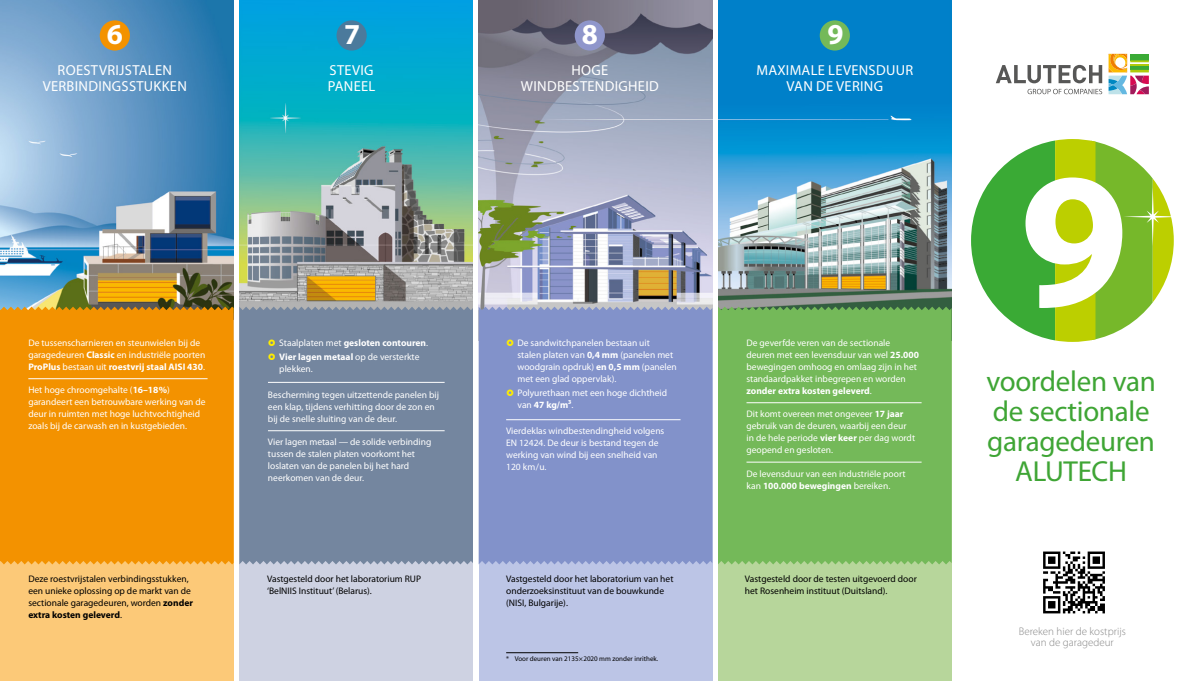
<style>
.page{position:relative;width:1191px;height:681px;background:#fff}
.page>*{position:absolute;margin:0;border:0;box-sizing:border-box;transform-origin:0 0}
.t1{font:29px/30px "Myriad Pro";letter-spacing:-.01em;color:#3fa535;text-align:center}
.t2{font:700 29px "Myriad Pro";color:#fff}
.t3{font:14.5px/16px "Myriad Pro";letter-spacing:.02em;color:#fff;text-align:center}
.t4{font:300 11px/11px "Myriad Pro";color:#878787;text-align:center}
.t5{font:9.5px/12px "Myriad Pro";color:#fff}
.t6{font:9.5px/12px "Myriad Pro";color:#000}
.t7{font:700 9.5px/14px "Myriad Pro";color:#fff}
.t8{font:7px "Myriad Pro";color:#000}
.s1{font-weight:700}
.s2{font-weight:400}
</style>
<div class="page">
<div style="left:718px;top:0;width:233px;height:680px;background:#b7d69b"></div>
<img style="left:718px;top:0;width:233px;height:306px">
<div style="left:718px;top:306px;width:233px;height:258px;background:#74b959"></div>
<div style="left:478px;top:0;width:234px;height:680px;background:#bcc5e6"></div>
<img style="left:478px;top:0;width:234px;height:306px">
<div style="left:478px;top:306px;width:234px;height:258px;background:#8292ca"></div>
<div style="left:0;top:0;width:234px;height:680px;background:#fcc978"></div>
<img style="left:0;top:0;width:234px;height:306px">
<div style="left:0;top:306px;width:234px;height:258px;background:#f39200"></div>
<div style="left:239px;top:0;width:234px;height:680px;background:#ced2e2"></div>
<img style="left:239px;top:0;width:234px;height:306px">
<div style="left:239px;top:306px;width:234px;height:258px;background:#74869f"></div>
<div style="left:100px;top:20px;width:30px;height:31px;background:#f39200;border-radius:50%"></div>
<div style="left:819px;top:20px;width:31px;height:31px;background:#74b959;border-radius:50%"></div>
<div style="left:575px;top:20px;width:30px;height:31px;background:#8f96cb;border-radius:50%"></div>
<div style="left:336px;top:20px;width:31px;height:31px;background:#4b7a9c;border-radius:50%"></div>
<svg style="left:971px;top:139px;width:203px;height:203px"></svg>
<svg style="left:1108px;top:54px;width:40px;height:40px"></svg>
<svg style="left:996px;top:65px;width:106px;height:18px"></svg>
<svg style="left:1027px;top:89px;width:75px;height:5px"></svg>
<svg style="left:1043px;top:551px;width:62px;height:62px"></svg>
<hr style="left:506px;top:652px;width:72px;height:1px;background:#000">
<hr style="left:28px;top:378px;width:179px;height:1px;background:#fff">
<hr style="left:268px;top:382px;width:176px;height:1px;background:#fff">
<hr style="left:268px;top:430px;width:176px;height:1px;background:#fff">
<hr style="left:506px;top:419px;width:174px;height:1px;background:#fff">
<hr style="left:746px;top:402px;width:175px;height:1px;background:#fff">
<hr style="left:746px;top:461px;width:175px;height:1px;background:#fff">
<svg style="left:269px;top:339px;width:6px;height:7px"></svg>
<svg style="left:269px;top:353px;width:6px;height:7px"></svg>
<svg style="left:507px;top:339px;width:6px;height:7px"></svg>
<svg style="left:507px;top:389px;width:6px;height:7px"></svg>
<h1 class="t2" style="left:107px;top:16px;width:18px">6</h1>
<h1 class="t2" style="left:344px;top:16px;width:18px">7</h1>
<h1 class="t2" style="left:582px;top:16px;width:18px">8</h1>
<h1 class="t2" style="left:827px;top:16px;width:18px">9</h1>
<h2 class="t3" style="left:43px;top:61px;width:146px">ROESTVRIJSTALEN<br>VERBINDINGSSTUKKEN</h2>
<h2 class="t3" style="left:328px;top:61px;width:49px;text-align:left">STEVIG<br>PANEEL</h2>
<h2 class="t3" style="left:521px;top:61px;width:139px">HOGE<br>WINDBESTENDIGHEID</h2>
<h2 class="t3" style="left:756px;top:61px;width:158px">МAXIMALE LEVENSDUUR<br>VAN DE VERING</h2>
<p class="t5" style="left:28px;top:336px;width:178px">De tussenscharnieren en steunwielen bij de garagedeuren <span class="s1">Classic</span> en industriële poorten<br><span class="s1">ProPlus</span> bestaan uit <span class="s1">roestvrij staal AISI 430</span>.</p>
<p class="t5" style="left:28px;top:384px;width:179px">Het hoge chroomgehalte (<span class="s1">16–18%</span>) garandeert een betrouwbare werking van de deur in ruimten met hoge luchtvochtigheid zoals bij de carwash en in kustgebieden.</p>
<p class="t7" style="left:279px;top:335px;width:150px"><span class="s2">Staalplaten met</span> gesloten contouren<span class="s2">.<br></span>Vier lagen metaal <span class="s2">op de versterkte</span></p>
<p class="t5" style="left:279px;top:362px;width:35px">plekken.</p>
<p class="t5" style="left:268px;top:388px;width:173px">Bescherming tegen uitzettende panelen bij een klap, tijdens verhitting door de zon en bij de snelle sluiting van de deur.</p>
<p class="t5" style="left:268px;top:436px;width:165px">Vier lagen metaal — de solide verbinding tussen de stalen platen voorkomt het loslaten van de panelen bij het hard neerkomen van de deur.</p>
<p class="t5" style="left:517px;top:336px;width:161px">De sandwitchpanelen bestaan uit<br>stalen platen van <span class="s1">0,4 mm</span> (panelen met woodgrain opdruk) <span class="s1">en 0,5 mm</span> (panelen met een glad oppervlak).</p>
<p class="t5" style="left:517px;top:386px;width:151px">Polyurethaan met een hoge dichtheid van <span class="s1">47 kg/m³</span>.</p>
<p class="t5" style="left:506px;top:425px;width:160px">Vierdeklas windbestendingheid volgens<br>EN 12424. De deur is bestand tegen de werking van wind bij een snelheid van<br>120 km/u.</p>
<p class="t5" style="left:746px;top:336px;width:174px">De geverfde veren van de sectionale deuren met een levensduur van wel <span class="s1">25.000 </span>bewegingen omhoog en omlaag zijn in het standaardpakket inbegrepen en worden <span class="s1">zonder extra kosten geleverd</span>.</p>
<p class="t5" style="left:746px;top:408px;width:170px">Dit komt overeen met ongeveer <span class="s1">17 jaar </span>gebruik van de deuren, waarbij een deur in de hele periode <span class="s1">vier keer</span> per dag wordt geopend en gesloten.</p>
<p class="t5" style="left:746px;top:467px;width:161px">De levensduur van een industriële poort kan <span class="s1">100.000 bewegingen</span> bereiken.</p>
<p class="t6" style="left:28px;top:572px;width:166px">Deze roestvrijstalen verbindingsstukken, een unieke oplossing op de markt van de sectionale garagedeuren, worden <span class="s1">zonder extra kosten geleverd</span>.</p>
<p class="t6" style="left:745px;top:572px;width:173px">Vastgesteld door de testen uitgevoerd door het Rosenheim instituut (Duitsland).</p>
<p class="t6" style="left:267px;top:572px;width:156px">Vastgesteld door het laboratorium RUP ‘BelNIIS Instituut’ (Belarus).</p>
<p class="t6" style="left:506px;top:572px;width:169px">Vastgesteld door het laboratorium van het onderzoeksinstituut van de bouwkunde (NISI, Bulgarije).</p>
<p class="t8" style="left:506px;top:654px;width:154px">* Voor deuren van 2135×2020 mm zonder inrithek.</p>
<h1 class="t1" style="left:986px;top:366px;width:171px">voordelen van de sectionale garagedeuren<br>ALUTECH</h1>
<p class="t4" style="left:1018px;top:625px;width:108px">Bereken hier de kostprijs van de garagedeur</p>
</div>
